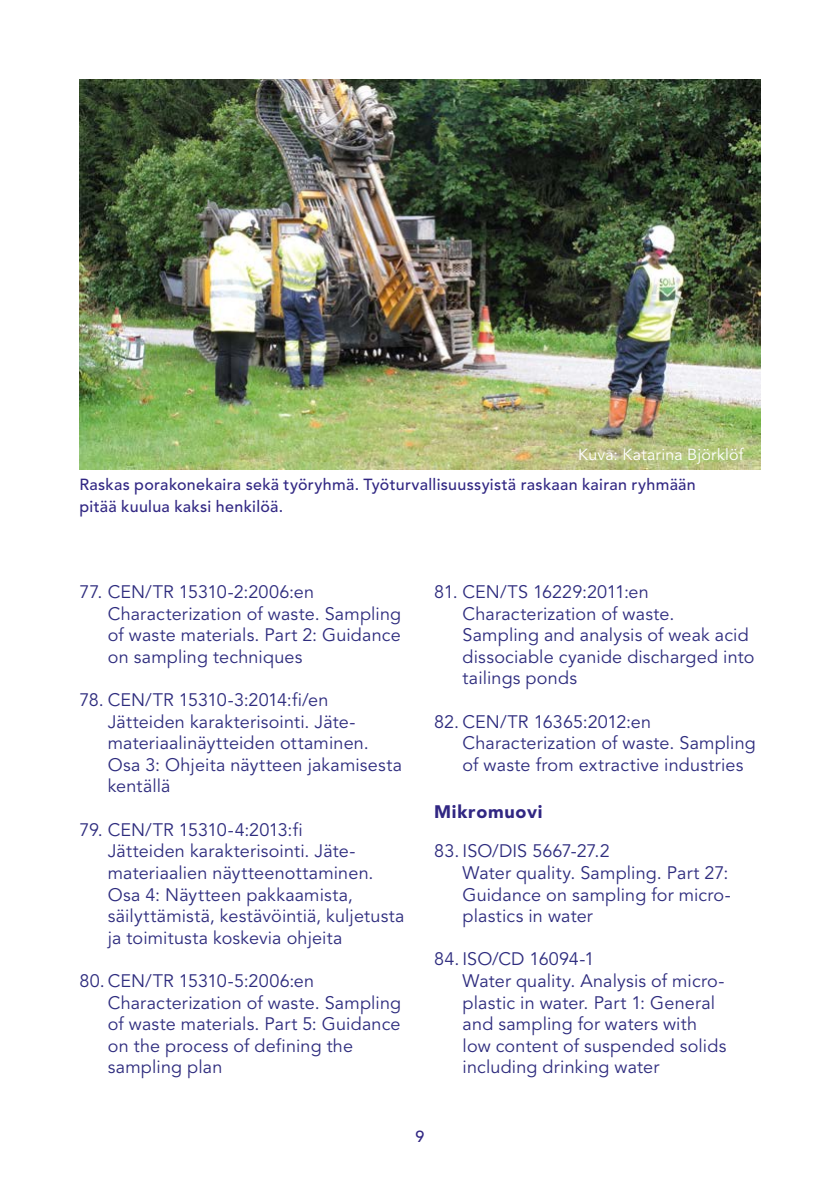
<style>
.page{position:relative;width:840px;height:1191px;background:#fff}
.page>*{position:absolute;margin:0;border:0;box-sizing:border-box;transform-origin:0 0}
.t1{font:18px/21.6px "Avenir LT Pro";letter-spacing:.01em;color:#2e2c7e}
.t2{font:900 18px "Avenir LT Pro";letter-spacing:.04em;color:#312783}
.t3{font:500 16px/21.6px "Avenir LT Pro";letter-spacing:.02em;color:#312783}
.t4{font:16px "Avenir LT Pro";letter-spacing:.015em;color:#fff}
</style>
<div class="page">
<img style="left:79px;top:79px;width:681px;height:390px">
<p class="t4" style="left:578px;top:444px;width:167px">Kuva: Katarina Björklöf</p>
<p class="t3" style="left:79px;top:474px;width:617px">Raskas porakonekaira sekä työryhmä. Työturvallisuussyistä raskaan kairan ryhmään pitää kuulua kaksi henkilöä.</p>
<p class="t1" style="left:108px;top:581px;width:295px;text-indent:-28px">77. CEN/TR 15310-2:2006:en<br>Characterization of waste. Sampling of waste materials. Part 2: Guidance on sampling techniques</p>
<p class="t1" style="left:108px;top:689px;width:295px;text-indent:-28px">78. CEN/TR 15310-3:2014:fi/en<br>Jätteiden karakterisointi. Jäte&shy;materiaalinäytteiden ottaminen.<br>Osa 3: Ohjeita näytteen jakamisesta kentällä</p>
<p class="t1" style="left:108px;top:819px;width:298px;text-indent:-28px">79. CEN/TR 15310-4:2013:fi<br>Jätteiden karakterisointi. Jäte&shy;materiaalien näytteenottaminen.<br>Osa 4: Näytteen pakkaamista, säilyttämistä, kestävöintiä, kuljetusta ja toimitusta koskevia ohjeita</p>
<p class="t1" style="left:108px;top:970px;width:295px;text-indent:-28px">80. CEN/TR 15310-5:2006:en<br>Characterization of waste. Sampling of waste materials. Part 5: Guidance on the process of defining the sampling plan</p>
<p class="t1" style="left:462px;top:581px;width:293px;text-indent:-28px">81. CEN/TS 16229:2011:en<br>Characterization of waste.<br>Sampling and analysis of weak acid dissociable cyanide discharged into tailings ponds</p>
<p class="t1" style="left:462px;top:711px;width:295px;text-indent:-28px">82. CEN/TR 16365:2012:en<br>Characterization of waste. Sampling of waste from extractive industries</p>
<p class="t2" style="left:434px;top:800px;width:110px">Mikromuovi</p>
<p class="t1" style="left:462px;top:840px;width:270px;text-indent:-28px">83. ISO/DIS 5667-27.2<br>Water quality. Sampling. Part 27:<br>Guidance on sampling for micro&shy;plastics in water</p>
<p class="t1" style="left:462px;top:948px;width:265px;text-indent:-28px">84. ISO/CD 16094-1<br>Water quality. Analysis of micro&shy;plastic in water. Part 1: General and sampling for waters with low content of suspended solids including drinking water</p>
<p class="t3" style="left:415px;top:1126px;width:10px">9</p>
</div>
